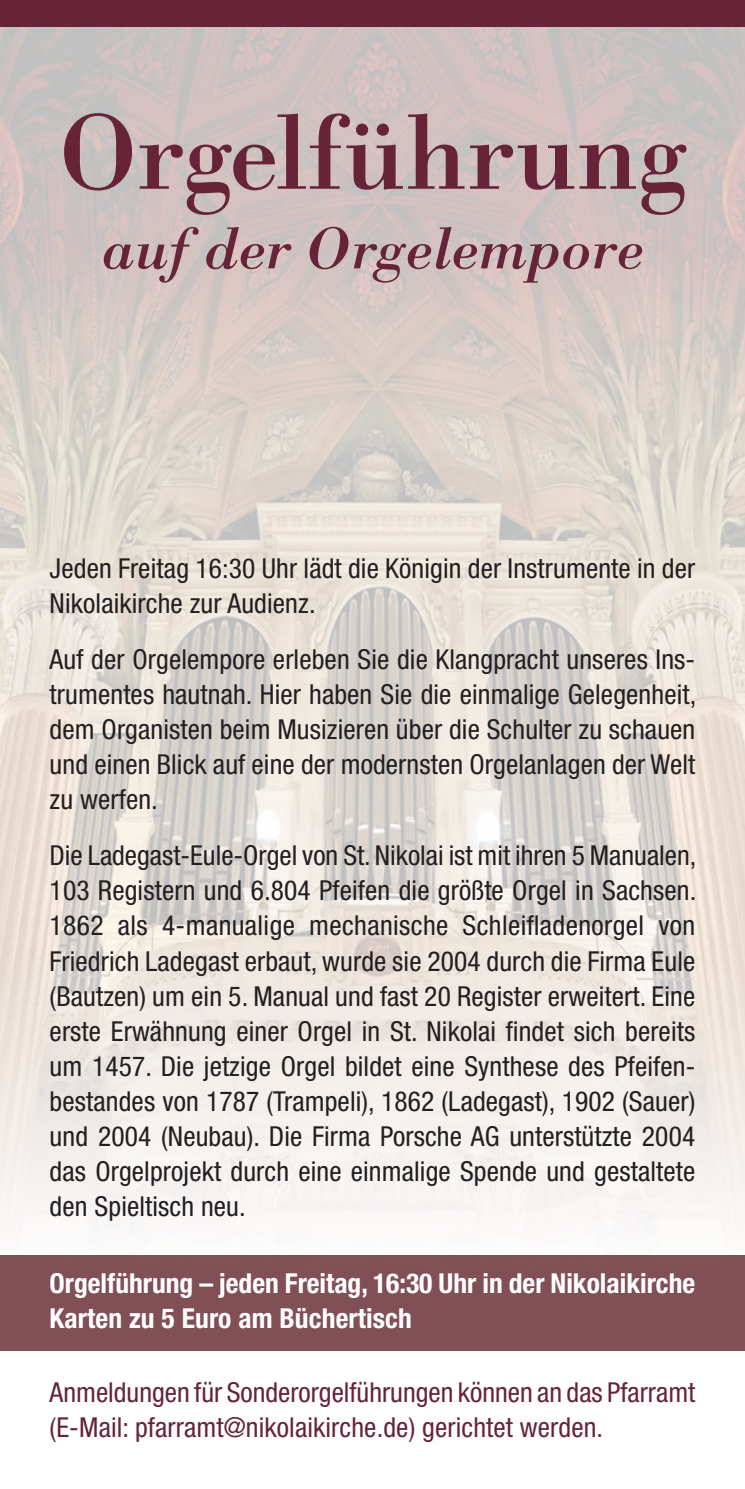
<style>
.page{position:relative;width:745px;height:1489px;background:#fff}
.page>*{position:absolute;margin:0;border:0;box-sizing:border-box;transform-origin:0 0}
.t1{font:111px "Bodoni BT";letter-spacing:-.005em;color:#672438}
.t2{font:italic 61px "Bodoni BT";color:#672438}
.t3{font:condensed 27.5px/35px "Helvetica Neue";letter-spacing:.005em;color:#231f20;text-align:justify}
.t4{font:condensed 27.5px/35px "Helvetica Neue";color:#672438}
.t5{font:700 condensed 27.5px/35px "Helvetica Neue";color:#fff}
</style>
<div class="page">
<div style="left:0;top:1254px;width:744px;height:96px;background:#815056"></div>
<img style="left:0;top:446px;width:744px;height:809px">
<svg style="left:0;top:27px;width:744px;height:419px;background:#d2c6c3"></svg>
<div style="left:0;top:0;width:744px;height:27px;background:#672438"></div>
<h1 class="t1" style="left:58px;top:83px;width:629px">Orgelführung</h1>
<h2 class="t2" style="left:101px;top:210px;width:543px">auf der Orgelempore</h2>
<p class="t3" style="left:50px;top:550px;width:646px">Jeden Freitag 16:30 Uhr lädt die Königin der Instrumente in der<br>Nikolaikirche zur Audienz.</p>
<p class="t3" style="left:50px;top:642px;width:647px">Auf der Orgelempore erleben Sie die Klangpracht unseres Ins&shy;trumentes hautnah. Hier haben Sie die einmalige Gelegenheit, dem Organisten beim Musizieren über die Schulter zu schauen und einen Blick auf eine der modernsten Orgelanlagen der Welt zu werfen.</p>
<p class="t3" style="left:50px;top:838px;width:647px">Die Ladegast-Eule-Orgel von St. Nikolai ist mit ihren 5 Manualen, 103 Registern und 6.804 Pfeifen die größte Orgel in Sachsen.<br>1862 als 4-manualige mechanische Schleifladenorgel von Friedrich Ladegast erbaut, wurde sie 2004 durch die Firma Eule (Bautzen) um ein 5. Manual und fast 20 Register erweitert. Eine erste Erwähnung einer Orgel in St. Nikolai findet sich bereits um 1457. Die jetzige Orgel bildet eine Synthese des Pfeifen&shy;bestandes von 1787 (Trampeli), 1862 (Ladegast), 1902 (Sauer) und 2004 (Neubau). Die Firma Porsche AG unterstützte 2004 das Orgelprojekt durch eine einmalige Spende und gestaltete den Spieltisch neu.</p>
<p class="t5" style="left:50px;top:1265px;width:646px">Orgelführung – jeden Freitag, 16:30 Uhr in der Nikolaikirche<br>Karten zu 5 Euro am Büchertisch</p>
<p class="t4" style="left:50px;top:1374px;width:646px">Anmeldungen für Sonderorgelführungen können an das Pfarramt (E-Mail: pfarramt@nikolaikirche.de) gerichtet werden.</p>
</div>
